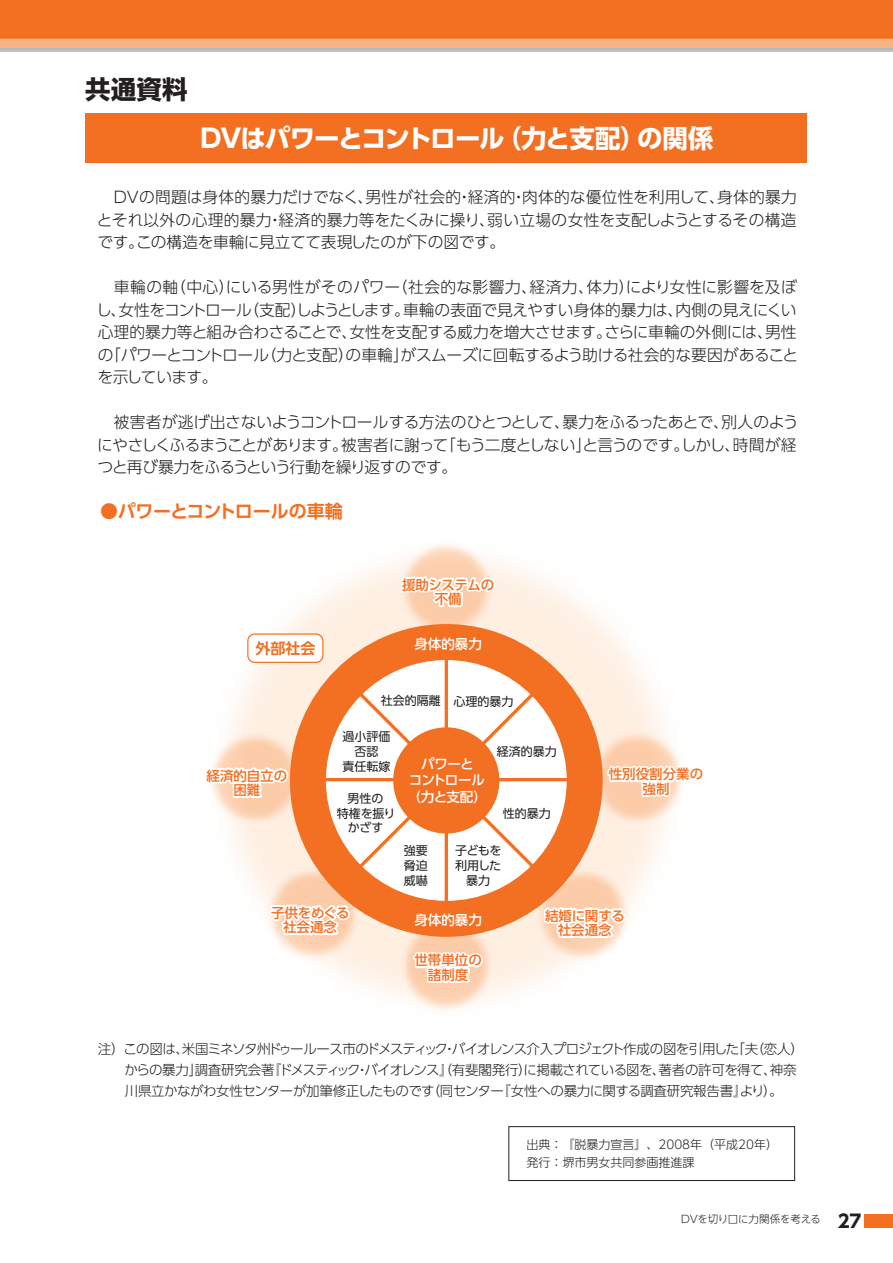
<style>
.page{position:relative;width:893px;height:1263px;background:#fff}
.page>*{position:absolute;margin:0;border:0;box-sizing:border-box;transform-origin:0 0}
.t1{font:700 25.5px "UD Shin Go Pro";letter-spacing:-.04em;color:#fff}
.t2{font:700 25.5px "UD Shin Go Pro";color:#231f20}
.t3{font:700 18px "UD Shin Go Pro De";letter-spacing:-.025em;color:#f36f21}
.t4{font:700 18px "UD Shin Go Pro";color:#231f20}
.t5{font:300 15.75px/22.5px "UD Shin Go Pro";letter-spacing:-.03em;color:#231f20;text-align:justify}
.t6{font:700 15px "UD Shin Go Pro De";color:#f36f21}
.t7{font:300 13.5px/21px "UD Shin Go Pro";letter-spacing:-.045em;color:#231f20}
.t8{font:500 13.5px/14.5px "UD Shin Go Pro";color:#f36f21;text-align:center}
.t9{font:500 13.5px/16.5px "UD Shin Go Pro";letter-spacing:-.055em;color:#fff;text-align:center}
.t10{font:500 13.5px "UD Shin Go Pro";color:#fff}
.t11{font:500 13.5px/14.5px "UD Shin Go Pro";letter-spacing:-.03em;color:#f36f21;text-align:center}
.t12{font:300 12px/18px "UD Shin Go Pro";color:#231f20}
.t13{font:12px/14.5px "UD Shin Go Pro";color:#231f20;text-align:justify}
.t14{font:12px/14.5px "UD Shin Go Pro";letter-spacing:-.02em;color:#231f20;text-align:center}
.t15{font:12px/14.5px "UD Shin Go Pro";letter-spacing:-.05em;color:#231f20;text-align:center}
.t16{font:300 10.5px "UD Shin Go NT Pro";letter-spacing:-.015em;color:#231f20}
</style>
<div class="page">
<svg style="left:0;top:0;width:893px;height:51px;background:#f07f3b"></svg>
<img style="left:249px;top:578px;width:104px;height:107px">
<img style="left:353px;top:544px;width:188px;height:111px">
<img style="left:407px;top:931px;width:82px;height:79px">
<img style="left:353px;top:907px;width:54px;height:100px">
<img style="left:217px;top:685px;width:105px;height:135px">
<img style="left:219px;top:820px;width:100px;height:52px">
<div style="left:290px;top:624px;width:313px;height:313px;background:#f36f21;border-radius:50%"></div>
<div style="left:326px;top:660px;width:241px;height:241px;background:#fff;border-radius:50%"></div>
<hr style="left:445px;top:632px;width:3px;height:297px;background:#f36f21">
<hr style="left:297px;top:778px;width:297px;height:3px;background:#f36f21">
<svg style="left:337px;top:670px;width:219px;height:220px"></svg>
<svg style="left:398px;top:573px;width:99px;height:38px"></svg>
<svg style="left:604px;top:739px;width:79px;height:61px"></svg>
<svg style="left:539px;top:895px;width:90px;height:47px"></svg>
<svg style="left:411px;top:949px;width:74px;height:38px"></svg>
<svg style="left:268px;top:900px;width:86px;height:39px"></svg>
<svg style="left:211px;top:665px;width:79px;height:136px"></svg>
<div style="left:248px;top:634px;width:75px;height:28px;background:#fff;border-radius:7px"></div>
<div style="left:247px;top:633px;width:76px;height:30px;border:1px solid #f36f21;border-radius:7px"></div>
<div style="left:508px;top:1126px;width:287px;height:55px;border:1px solid #231f20"></div>
<div style="left:85px;top:113px;width:721px;height:50px;background:#f36f21"></div>
<div style="left:864px;top:1214px;width:29px;height:14px;background:#f36f21"></div>
<h1 class="t2" style="left:85px;top:68px;width:104px">共通資料</h1>
<h1 class="t1" style="left:201px;top:118px;width:515px">DVはパワーとコントロール（力と支配）の関係</h1>
<p class="t5" style="left:97px;top:185px;width:702px">　DVの問題は身体的暴力だけでなく、男性が社会的・経済的・肉体的な優位性を利用して、身体的暴力とそれ以外の心理的暴力・経済的暴力等をたくみに操り、弱い立場の女性を支配しようとするその構造です。この構造を車輪に見立てて表現したのが下の図です。</p>
<p class="t5" style="left:96px;top:275px;width:704px">　車輪の軸（中心）にいる男性がそのパワー（社会的な影響力、経済力、体力）により女性に影響を及ぼし、女性をコントロール（支配）しようとします。車輪の表面で見えやすい身体的暴力は、内側の見えにくい心理的暴力等と組み合わさることで、女性を支配する威力を増大させます。さらに車輪の外側には、男性の「パワーとコントロール（力と支配）の車輪」がスムーズに回転するよう助ける社会的な要因があることを示しています。</p>
<p class="t5" style="left:97px;top:410px;width:703px">　被害者が逃げ出さないようコントロールする方法のひとつとして、暴力をふるったあとで、別人のようにやさしくふるまうことがあります。被害者に謝って「もう二度としない」と言うのです。しかし、時間が経つと再び暴力をふるうという行動を繰り返すのです。</p>
<p class="t3" style="left:100px;top:497px;width:244px">●パワーとコントロールの車輪</p>
<p class="t6" style="left:255px;top:636px;width:61px">外部社会</p>
<p class="t11" style="left:402px;top:577px;width:94px">援助システムの不備</p>
<p class="t10" style="left:414px;top:633px;width:69px">身体的暴力</p>
<p class="t8" style="left:207px;top:768px;width:82px">経済的自立の困難</p>
<p class="t13" style="left:381px;top:694px;width:134px">社会的隔離 心理的暴力</p>
<p class="t13" style="left:497px;top:744px;width:61px">経済的暴力</p>
<p class="t13" style="left:342px;top:729px;width:50px;text-align:center">過小評価否認<br>責任転嫁</p>
<p class="t9" style="left:407px;top:755px;width:81px">パワーと<br>コントロール（力と支配）</p>
<p class="t14" style="left:337px;top:791px;width:60px">男性の<br>特権を振りかざす</p>
<p class="t13" style="left:503px;top:805px;width:49px">性的暴力</p>
<p class="t13" style="left:404px;top:843px;width:25px">強要脅迫威嚇</p>
<p class="t15" style="left:455px;top:843px;width:48px">子どもを利用した暴力</p>
<p class="t8" style="left:609px;top:766px;width:96px">性別役割分業の強制</p>
<p class="t8" style="left:271px;top:905px;width:80px">子供をめぐる社会通念</p>
<p class="t10" style="left:414px;top:909px;width:69px">身体的暴力</p>
<p class="t8" style="left:414px;top:953px;width:69px">世帯単位の諸制度</p>
<p class="t8" style="left:545px;top:908px;width:81px">結婚に関する社会通念</p>
<p class="t7" style="left:125px;top:1037px;width:681px;text-indent:-27px">注）この図は、米国ミネソタ州ドゥールース市のドメスティック・バイオレンス介入プロジェクト作成の図を引用した「夫（恋人）からの暴力」調査研究会著『ドメスティック・バイオレンス』（有斐閣発行）に掲載されている図を、著者の許可を得て、神奈川県立かながわ女性センターが加筆修正したものです（同センター『女性への暴力に関する調査研究報告書』より）。</p>
<p class="t12" style="left:526px;top:1135px;width:253px">出典：『脱暴力宣言』、2008年（平成20年）発行：堺市男女共同参画推進課</p>
<p class="t16" style="left:681px;top:1211px;width:141px">DVを切り口に力関係を考える</p>
<p class="t4" style="left:838px;top:1206px;width:25px">27</p>
</div>
